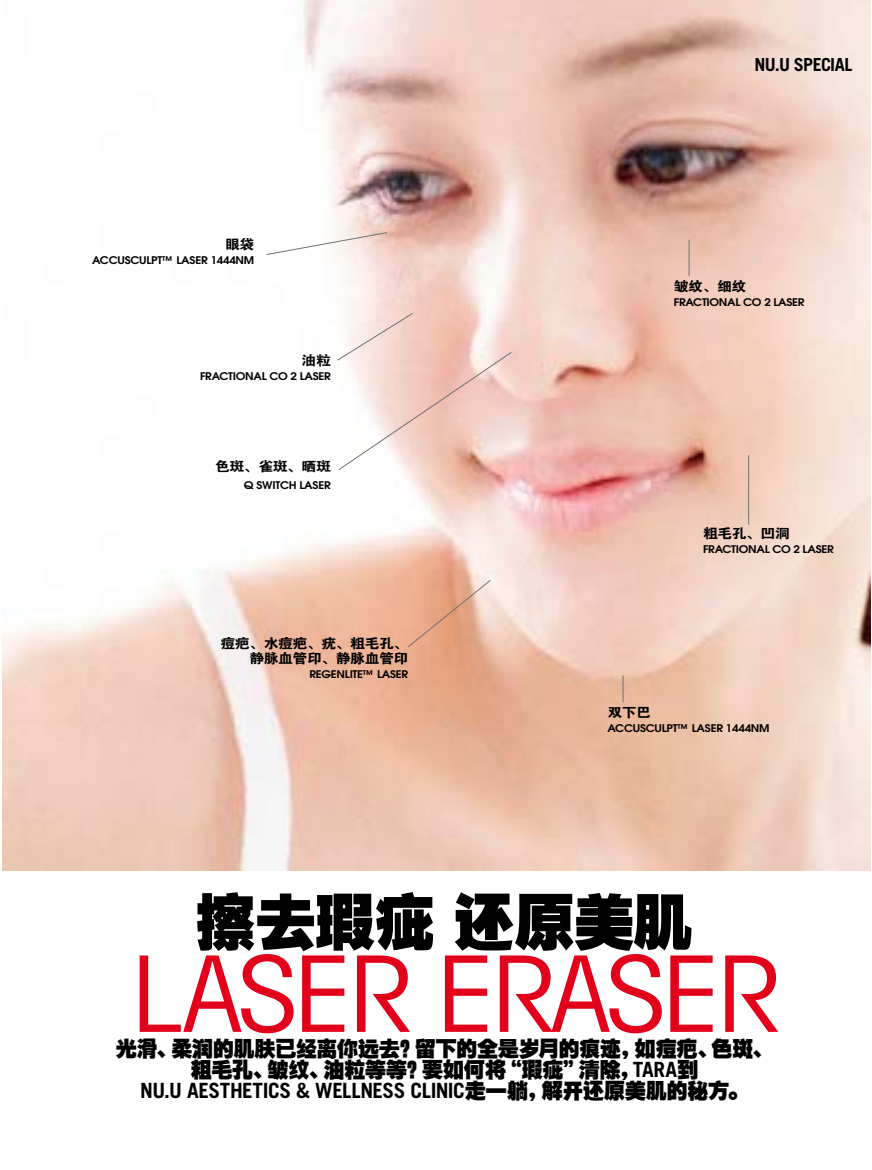
<style>
.page{position:relative;width:872px;height:1170px;background:#fff}
.page>*{position:absolute;margin:0;border:0;box-sizing:border-box;transform-origin:0 0}
.t1{font:condensed 105px "Avant Garde IT Cby BT";letter-spacing:-.02em;color:#e2001a;scale:1.1 1}
.t2{font:60px "FZCCHJW GB1 0";letter-spacing:-.005em;color:#000}
.t3{font:21px/21px "FZCCHJW GB1 0";letter-spacing:-.01em;color:#000;text-align:center}
.t4{font:700 21px "Trade Gothic";letter-spacing:-.015em;color:#000}
.t5{font:700 18px "Trade Gothic";letter-spacing:-.035em;color:#000}
.t6{font:13.5px/15px "FZDHTJW GB1 0";letter-spacing:-.03em;color:#000;text-align:right;scale:1.1 1}
.t7{font:600 10.5px "Avant Garde";letter-spacing:-.025em;color:#000;scale:1.1 1}
.s1{font-family:"Trade Gothic";font-weight:700}
.s2{font-family:"FZCCHJW GB1 0";font-weight:400}
</style>
<div class="page">
<img style="left:2px;top:0;width:868px;height:870px">
<svg style="left:264px;top:232px;width:124px;height:23px"></svg>
<svg style="left:407px;top:579px;width:84px;height:68px;background:#e6ad90"></svg>
<svg style="left:622px;top:675px;width:1px;height:27px"></svg>
<svg style="left:329px;top:274px;width:183px;height:196px"></svg>
<hr style="left:688px;top:240px;width:1px;height:36px;background:#707173">
<hr style="left:748px;top:455px;width:1px;height:69px;background:#707173">
<p class="t6" style="left:225px;top:237px;width:28px">眼袋</p>
<p class="t7" style="left:92px;top:254px;width:149px">ACCUSCULPT™ LASER 1444NM</p>
<p class="t6" style="left:301px;top:353px;width:28px">油粒</p>
<p class="t7" style="left:200px;top:369px;width:120px">FRACTIONAL CO 2 LASER</p>
<p class="t6" style="left:215px;top:458px;width:107px">色斑、雀斑、晒斑</p>
<p class="t7" style="left:244px;top:478px;width:80px">Q SWITCH LASER</p>
<p class="t6" style="left:220px;top:636px;width:172px">痘疤、水痘疤、疣、粗毛孔、静脉血管印、静脉血管印</p>
<p class="t7" style="left:309px;top:667px;width:91px">REGENLITE™ LASER</p>
<h3 class="t5" style="left:754px;top:53px;width:99px">NU.U SPECIAL</h3>
<p class="t6" style="left:674px;top:278px;width:67px">皱纹、细纹</p>
<p class="t7" style="left:674px;top:295px;width:120px">FRACTIONAL CO 2 LASER</p>
<p class="t6" style="left:703px;top:526px;width:80px">粗毛孔、凹洞</p>
<p class="t7" style="left:703px;top:542px;width:120px">FRACTIONAL CO 2 LASER</p>
<p class="t6" style="left:607px;top:705px;width:41px">双下巴</p>
<p class="t7" style="left:607px;top:721px;width:149px">ACCUSCULPT™ LASER 1444NM</p>
<h2 class="t2" style="left:196px;top:885px;width:499px">擦去瑕疵 还原美肌</h2>
<h1 class="t1" style="left:130px;top:931px;width:591px">LASER ERASER</h1>
<h3 class="t3" style="left:116px;top:1037px;width:658px">光滑、柔润的肌肤已经离你远去？留下的全是岁月的痕迹，如痘疤、色斑、粗毛孔、皱纹、油粒等等？要如何将“瑕疵”清除，<span class="s1">TARA</span>到</h3>
<h3 class="t4" style="left:140px;top:1077px;width:610px">NU.U AESTHETICS &amp; WELLNESS CLI NIC<span class="s2">走一躺，解开还原美肌的秘方。</span></h3>
</div>
